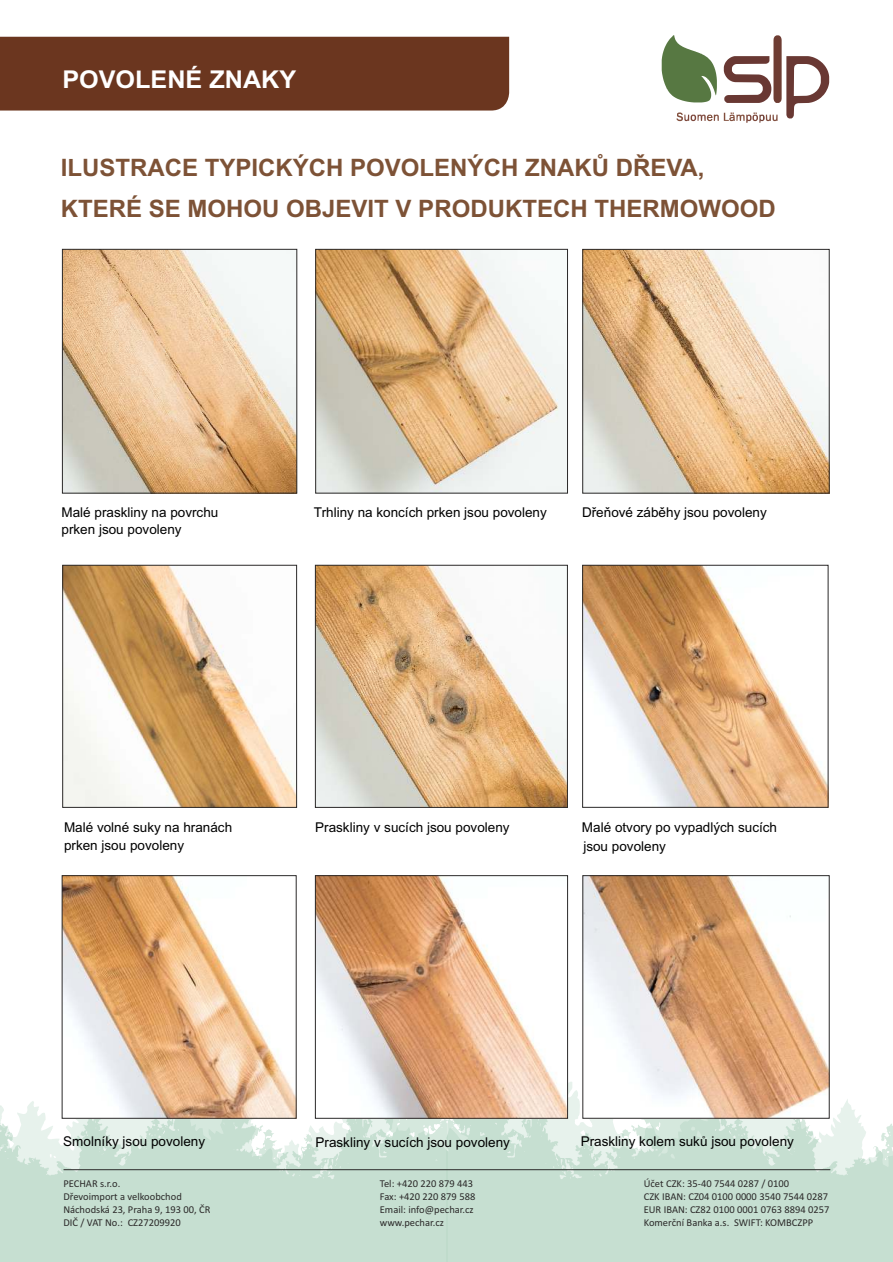
<style>
.page{position:relative;width:893px;height:1262px;background:#fff}
.page>*{position:absolute;margin:0;border:0;box-sizing:border-box;transform-origin:0 0}
.t1{font:700 24.6px "Arial";color:#fff}
.t2{font:700 24px/40.2px "Arial";color:#7d5236}
.t3{font:13.5px/17.5px "Arial";color:#000}
.t4{font:10.5px/12.8px "Calibri";color:#2b2929}
</style>
<div class="page">
<img style="left:0;top:1025px;width:893px;height:237px">
<img style="left:584px;top:877px;width:243px;height:239px">
<img style="left:317px;top:877px;width:249px;height:239px">
<div style="left:315px;top:875px;width:253px;height:243px;border:1px solid #2b2929"></div>
<img style="left:64px;top:877px;width:230px;height:239px">
<img style="left:584px;top:567px;width:242px;height:238px">
<div style="left:582px;top:565px;width:246px;height:242px;border:1px solid #2b2929"></div>
<img style="left:317px;top:567px;width:249px;height:239px">
<div style="left:315px;top:565px;width:253px;height:243px;border:1px solid #2b2929"></div>
<img style="left:64px;top:567px;width:231px;height:238px">
<div style="left:62px;top:565px;width:235px;height:242px;border:1px solid #2b2929"></div>
<img style="left:584px;top:251px;width:243px;height:240px">
<div style="left:582px;top:249px;width:247px;height:244px;border:1px solid #2b2929"></div>
<img style="left:317px;top:251px;width:249px;height:240px">
<div style="left:315px;top:249px;width:253px;height:244px;border:1px solid #2b2929"></div>
<img style="left:64px;top:251px;width:231px;height:240px">
<div style="left:62px;top:249px;width:235px;height:244px;border:1px solid #2b2929"></div>
<hr style="left:63px;top:1169px;width:767px;height:1px;background:#2b2929">
<svg style="left:661px;top:35px;width:168px;height:88px"></svg>
<div style="left:0;top:37px;width:509px;height:74px;background:#6b361f"></div>
<h1 class="t1" style="left:62px;top:70px;width:235px">POVOLENÉ ZNAKY</h1>
<h2 class="t2" style="left:61px;top:150px;width:716px">ILUSTRACE TYPICKÝCH POVOLENÝCH ZNAKŮ DŘEVA,<br>KTERÉ SE MOHOU OBJEVIT V PRODUKTECH THERMOWOOD</h2>
<p class="t3" style="left:61px;top:504px;width:158px">Malé praskliny na povrchu prken jsou povoleny</p>
<p class="t3" style="left:314px;top:504px;width:234px">Trhliny na koncích prken jsou povoleny</p>
<p class="t3" style="left:582px;top:504px;width:186px">Dřeňové záběhy jsou povoleny</p>
<p class="t3" style="left:64px;top:819px;width:170px">Malé volné suky na hranách prken jsou povoleny</p>
<p class="t3" style="left:315px;top:820px;width:196px">Praskliny v sucích jsou povoleny</p>
<p class="t3" style="left:582px;top:819px;width:197px;line-height:18.6px">Malé otvory po vypadlých sucích jsou povoleny</p>
<p class="t3" style="left:63px;top:1133px;width:143px">Smolníky jsou povoleny</p>
<p class="t3" style="left:315px;top:1134px;width:196px">Praskliny v sucích jsou povoleny</p>
<p class="t3" style="left:580px;top:1133px;width:215px">Praskliny kolem suků jsou povoleny</p>
<p class="t4" style="left:63px;top:1178px;width:148px">PECHAR s.r.o.<br>Dřevoimport a velkoobchod<br>Náchodská 23, Praha 9, 193 00, ČR<br>DIČ / VAT No.: CZ27209920</p>
<p class="t4" style="left:643px;top:1178px;width:187px">Účet CZK: 35-40 7544 0287 / 0100<br>CZK IBAN: CZ04 0100 0000 3540 7544 0287<br>EUR IBAN: CZ82 0100 0001 0763 8894 0257<br>Komerční Banka a.s. SWIFT: KOMBCZPP</p>
<p class="t4" style="left:380px;top:1178px;width:97px">Tel: +420 220 879 443<br>Fax: +420 220 879 588<br>Email: info@pechar.cz www.pechar.cz</p>
</div>
